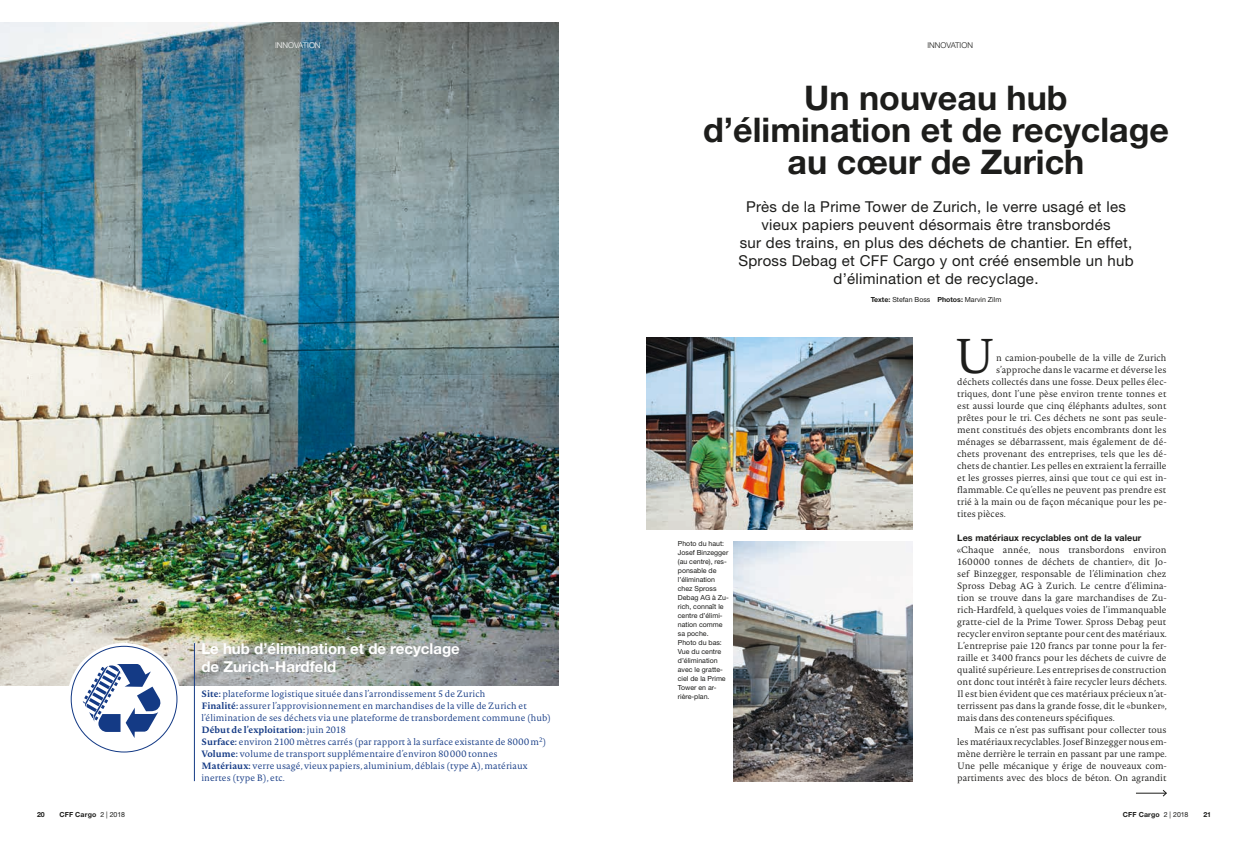
<style>
.page{position:relative;width:1248px;height:842px;background:#fff}
.page>*{position:absolute;margin:0;border:0;box-sizing:border-box;transform-origin:0 0}
.t1{font:300 48px "Novel Pro";color:#1d1d1b}
.t2{font:700 34px/32px "Helvetica Neue LT Pro";color:#1d1d1b;text-align:center}
.t3{font:15px/18px "Helvetica Neue LT Pro";letter-spacing:.02em;color:#1d1d1b;text-align:center}
.t4{font:700 15px/18px "Helvetica Neue LT Pro";color:#fff}
.t5{font:300 9px/12px "Novel Pro";letter-spacing:.005em;color:#1d1d1b;text-align:justify}
.t6{font:300 9px/12px "Novel Pro";letter-spacing:.01em;color:#143a85}
.t7{font:700 9px "Helvetica Neue LT Pro";letter-spacing:.01em;color:#1d1d1b}
.t8{font:300 8px "Helvetica Neue LT Std";color:#fff}
.t9{font:300 8px "Helvetica Neue LT Std";color:#1d1d1b}
.t10{font:7px/9px "Helvetica Neue LT Pro";color:#1d1d1b}
.t11{font:700 7px "Helvetica Neue LT Std";letter-spacing:.02em;color:#1d1d1b}
.s1{font-weight:700}
.s2{font-weight:400}
</style>
<div class="page">
<img style="left:0;top:23px;width:558px;height:662px">
<hr style="left:1135px;top:793px;width:31px;height:1px;background:#1d1d1b">
<svg style="left:1162px;top:790px;width:4px;height:6px"></svg>
<svg style="left:67px;top:643px;width:114px;height:113px"></svg>
<hr style="left:194px;top:643px;width:1px;height:138px;background:#143a85">
<img style="left:646px;top:337px;width:266px;height:192px">
<img style="left:733px;top:541px;width:179px;height:240px">
<div style="left:71px;top:646px;width:106px;height:106px;background:#fff;border-radius:50%"></div>
<svg style="left:82px;top:664px;width:80px;height:74px"></svg>
<p class="t8" style="left:275px;top:40px;width:47px">INNOVATION</p>
<p class="t9" style="left:927px;top:40px;width:47px">INNOVATION</p>
<h2 class="t2" style="left:703px;top:80px;width:467px">Un nouveau hub d’élimination et de recyclage au cœur de Zurich</h2>
<h3 class="t4" style="left:201px;top:639px;width:260px">Le hub d’élimination et de recyclage de Zurich-Hardfeld</h3>
<p class="t6" style="left:201px;top:688px;width:351px"><span class="s1">Site:</span> plateforme logistique située dans l’arrondissement 5 de Zurich<br><span class="s1">Finalité:</span> assurer l’approvisionnement en marchandises de la ville de Zurich et l’élimination de ses déchets via une plateforme de transbordement commune (hub)<br><span class="s1">Début de l’exploitation:</span> juin 2018<br><span class="s1">Surface:</span> environ 2100 mètres carrés (par rapport à la surface existante de 8000m<sup>2</sup>)<br><span class="s1">Volume:</span> volume de transport supplémentaire d’environ 80 000 tonnes<br><span class="s1">Matériaux:</span> verre usagé, vieux papiers, aluminium, déblais (type A), matériaux inertes (type B), etc.</p>
<p class="t3" style="left:738px;top:197px;width:396px">Près de la Prime Tower de Zurich, le verre usagé et les vieux papiers peuvent désormais être transbordés<br>sur des trains, en plus des déchets de chantier. En effet, Spross Debag et CFF Cargo y ont créé ensemble un hub d’élimination et de recyclage.</p>
<p class="t10" style="left:870px;top:295px;width:132px"><span class="s1">Texte:</span> Stefan Boss <span class="s1">Photos:</span> Marvin Zilm</p>
<p class="t10" style="left:677px;top:539px;width:52px">Photo du haut:<br>Josef Binzegger (au centre), res&shy;ponsable de l’élimination chez Spross<br>Debag AG à Zu&shy;rich, connaît le centre d’élimi&shy;nation comme sa poche.<br>Photo du bas:<br>Vue du centre d’élimination avec le gratte&shy;ciel de la Prime<br>Tower en ar&shy;rière-plan.</p>
<h1 class="t1" style="left:953px;top:320px;width:44px">U</h1>
<p class="t5" style="left:995px;top:352px;width:172px">n camion-poubelle de la ville de Zurich</p>
<p class="t5" style="left:995px;top:364px;width:172px">s’approche dans le vacarme et déverse les</p>
<p class="t5" style="left:957px;top:376px;width:211px">déchets collectés dans une fosse. Deux pelles élec-</p>
<p class="t5" style="left:957px;top:388px;width:211px">triques, dont l’une pèse environ trente tonnes et</p>
<p class="t5" style="left:957px;top:400px;width:211px">est aussi lourde que cinq éléphants adultes, sont</p>
<p class="t5" style="left:957px;top:412px;width:211px">prêtes pour le tri. Ces déchets ne sont pas seule-</p>
<p class="t5" style="left:957px;top:424px;width:211px">ment constitués des objets encombrants dont les</p>
<p class="t5" style="left:957px;top:436px;width:211px">ménages se débarrassent, mais également de dé-</p>
<p class="t5" style="left:957px;top:448px;width:211px">chets provenant des entreprises, tels que les dé-</p>
<p class="t5" style="left:957px;top:460px;width:211px">chets de chantier. Les pelles en extraient la ferraille</p>
<p class="t5" style="left:957px;top:472px;width:211px">et les grosses pierres, ainsi que tout ce qui est in-</p>
<p class="t5" style="left:957px;top:484px;width:211px">flammable. Ce qu’elles ne peuvent pas prendre est</p>
<p class="t5" style="left:957px;top:495px;width:211px">trié à la main ou de façon mécanique pour les pe-</p>
<p class="t5" style="left:957px;top:507px;width:50px">tites pièces.</p>
<p class="t7" style="left:957px;top:532px;width:185px">Les matériaux recyclables ont de la valeur</p>
<p class="t5" style="left:957px;top:543px;width:211px">«Chaque année, nous transbordons environ 160000 tonnes de déchets de chantier», dit Jo&shy;sef Binzegger, responsable de l’élimination chez Spross Debag AG à Zurich. Le centre d’élimina&shy;tion se trouve dans la gare marchandises de Zu&shy;rich-Hardfeld, à quelques voies de l’immanquable gratte-ciel de la Prime Tower. Spross Debag peut recycler environ septante pour cent des matériaux.<br>L’entreprise paie 120 francs par tonne pour la fer&shy;raille et 3400 francs pour les déchets de cuivre de qualité supérieure. Les entreprises de construction ont donc tout intérêt à faire recycler leurs déchets.<br>Il est bien évident que ces matériaux précieux n’at&shy;terrissent pas dans la grande fosse, dit le «bunker», mais dans des conteneurs spécifiques.</p>
<p class="t5" style="left:957px;top:723px;width:211px;text-indent:17px">Mais ce n’est pas suffisant pour collecter tous les matériaux recyclables. Josef Binzegger nous em&shy;mène derrière le terrain en passant par une rampe.<br>Une pelle mécanique y érige de nouveaux com&shy;partiments avec des blocs de béton. On agrandit</p>
<p class="t11" style="left:37px;top:810px;width:9px">20</p>
<p class="t11" style="left:60px;top:810px;width:67px">CFF Cargo <span class="s2">2 | 2018</span></p>
<p class="t11" style="left:1122px;top:810px;width:67px">CFF Cargo <span class="s2">2 | 2018</span></p>
<p class="t11" style="left:1203px;top:810px;width:9px">21</p>
</div>
